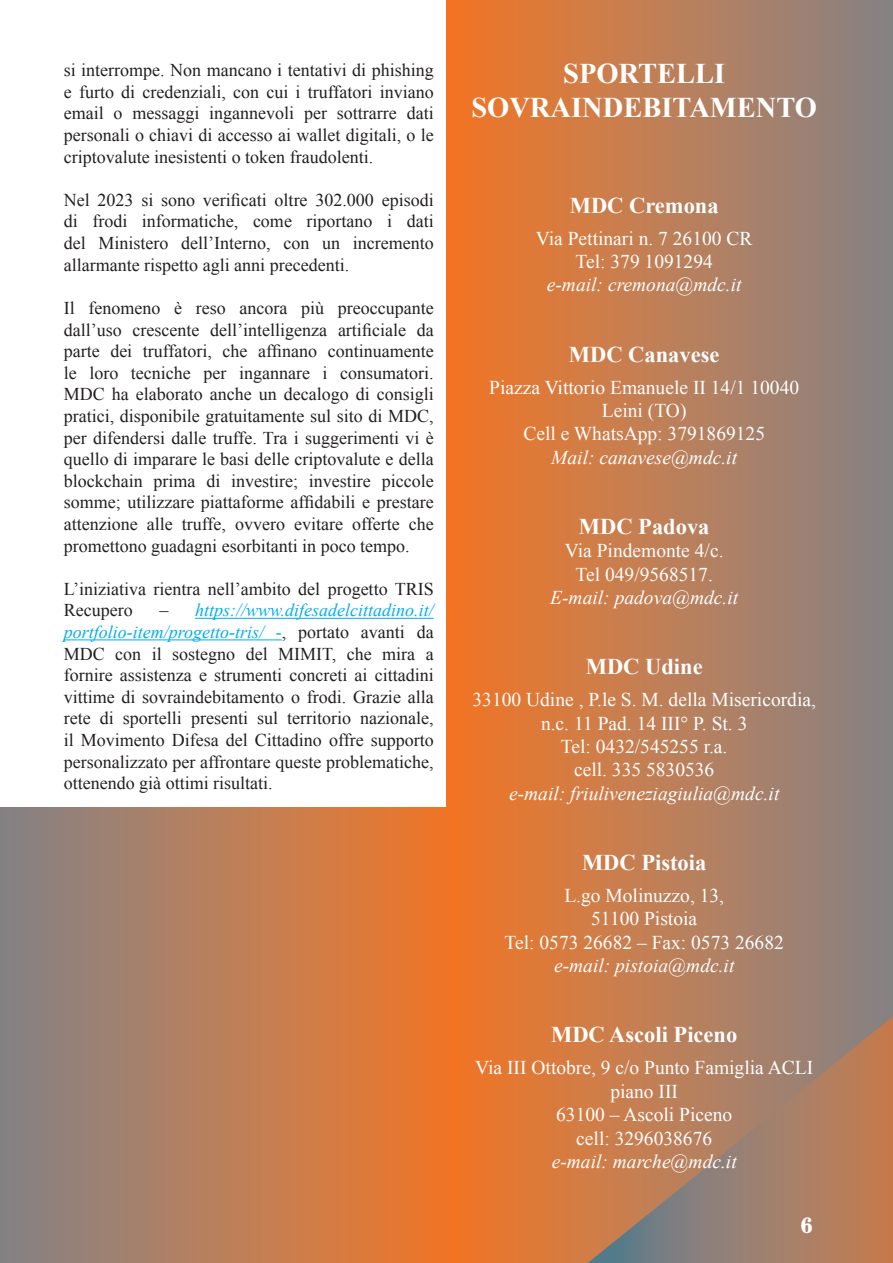
<style>
.page{position:relative;width:893px;height:1263px;background:#fff}
.page>*{position:absolute;margin:0;border:0;box-sizing:border-box;transform-origin:0 0}
.t1{font:700 28.5px "Times New Roman";color:#fff}
.t2{font:700 22.5px "Times New Roman";color:#fff}
.t3{font:800 22.5px "Valencia";color:#fff}
.t4{font:19.5px/23.4px "Times New Roman";color:#fff;text-align:center}
.t5{font:italic 19.5px "Times New Roman";color:#fff}
.t6{font:18px/21.6px "Times New Roman";color:#231f20;text-align:justify}
.s1{font-style:italic;color:#00aeef}
</style>
<div class="page">
<div style="left:446px;top:0;width:447px;height:1263px;background:linear-gradient(to right,#f47726,#858487)"></div>
<div style="left:0;top:808px;width:459px;height:455px;background:linear-gradient(to right,#848488,#f47726)"></div>
<svg style="left:572px;top:1016px;width:321px;height:247px"></svg>
<hr style="left:195px;top:618px;width:239px;height:1px;background:#00aeef">
<hr style="left:64px;top:639px;width:218px;height:1px;background:#00aeef">
<p class="t6" style="left:64px;top:59px;width:371px">si interrompe. Non mancano i tentativi di phishing e furto di credenziali, con cui i truffatori inviano email o messaggi ingannevoli per sottrarre dati personali o chiavi di accesso ai wallet digitali, o le criptovalute inesistenti o token fraudolenti.</p>
<p class="t6" style="left:64px;top:189px;width:371px">Nel 2023 si sono verificati oltre 302.000 episodi di frodi informatiche, come riportano i dati del Ministero dell’Interno, con un incremento allarmante rispetto agli anni precedenti.</p>
<p class="t6" style="left:64px;top:297px;width:371px">Il fenomeno è reso ancora più preoccupante dall’uso crescente dell’intelligenza artificiale da parte dei truffatori, che affinano continuamente le loro tecniche per ingannare i consumatori.<br>MDC ha elaborato anche un decalogo di consigli pratici, disponibile gratuitamente sul sito di MDC, per difendersi dalle truffe. Tra i suggerimenti vi è quello di imparare le basi delle criptovalute e della blockchain prima di investire; investire piccole somme; utilizzare piattaforme affidabili e prestare attenzione alle truffe, ovvero evitare offerte che promettono guadagni esorbitanti in poco tempo.</p>
<p class="t6" style="left:64px;top:578px;width:371px">L’iniziativa rientra nell’ambito del progetto TRIS<br>Recupero</p>
<p class="t6" style="left:64px;top:599px;width:371px;text-indent:96px">– <span class="s1">https://www.difesadelcittadino.it/ portfolio-item/progetto-tris/ -</span>, portato avanti da MDC con il sostegno del MIMIT, che mira a fornire assistenza e strumenti concreti ai cittadini vittime di sovraindebitamento o frodi. Grazie alla rete di sportelli presenti sul territorio nazionale, il Movimento Difesa del Cittadino offre supporto personalizzato per affrontare queste problematiche, ottenendo già ottimi risultati.</p>
<h1 class="t1" style="left:563px;top:54px;width:54px">SPORTELL</h1>
<h1 class="t1" style="left:714px;top:54px;width:13px">I</h1>
<h1 class="t1" style="left:471px;top:88px;width:38px">SOVR</h1>
<h1 class="t1" style="left:550px;top:88px;width:182px">AINDEBITAMENTO</h1>
<p class="t2" style="left:570px;top:190px;width:150px">MDC Cremona</p>
<p class="t4" style="left:536px;top:226px;width:218px">Via Pettinari n. 7 26100 CR<br>Tel: 379 1091294</p>
<p class="t5" style="left:547px;top:271px;width:196px">e-mail: cremona@mdc.it</p>
<p class="t2" style="left:569px;top:339px;width:152px">MDC Canavese</p>
<p class="t4" style="left:489px;top:375px;width:311px">Piazza Vittorio Emanuele II 14/1 10040<br>Leini (TO)<br>Cell e WhatsApp: 3791869125</p>
<p class="t5" style="left:551px;top:444px;width:187px">Mail: canavese@mdc.it</p>
<p class="t2" style="left:579px;top:511px;width:132px">MDC Padova</p>
<p class="t4" style="left:565px;top:539px;width:160px">Via Pindemonte 4/c.<br>Tel 049/9568517.</p>
<p class="t5" style="left:550px;top:584px;width:189px">E-mail: padova@mdc.it</p>
<p class="t2" style="left:586px;top:651px;width:118px">MDC Udine</p>
<p class="t4" style="left:472px;top:688px;width:345px">33100 Udine , P.le S. M. della Misericordia, n.c. 11 Pad. 14 III° P. St. 3<br>Tel: 0432/545255 r.a.<br>cell. 335 5830536</p>
<p class="t5" style="left:509px;top:780px;width:272px">e-mail: friuliveneziagiulia@mdc.it</p>
<p class="t2" style="left:582px;top:847px;width:126px">MDC Pistoia</p>
<p class="t4" style="left:505px;top:883px;width:281px">L.go Molinuzzo, 13,<br>51100 Pistoia<br>Tel: 0573 26682 – Fax: 0573 26682</p>
<p class="t5" style="left:554px;top:952px;width:182px">e-mail: pistoia@mdc.it</p>
<p class="t2" style="left:551px;top:1019px;width:188px">MDC Ascoli Piceno</p>
<p class="t4" style="left:475px;top:1056px;width:339px">Via III Ottobre, 9 c/o Punto Famiglia ACLI piano III<br>63100 – Ascoli Piceno<br>cell: 3296038676</p>
<p class="t5" style="left:552px;top:1148px;width:187px">e-mail: marche@mdc.it</p>
<p class="t3" style="left:801px;top:1211px;width:13px">6</p>
</div>
